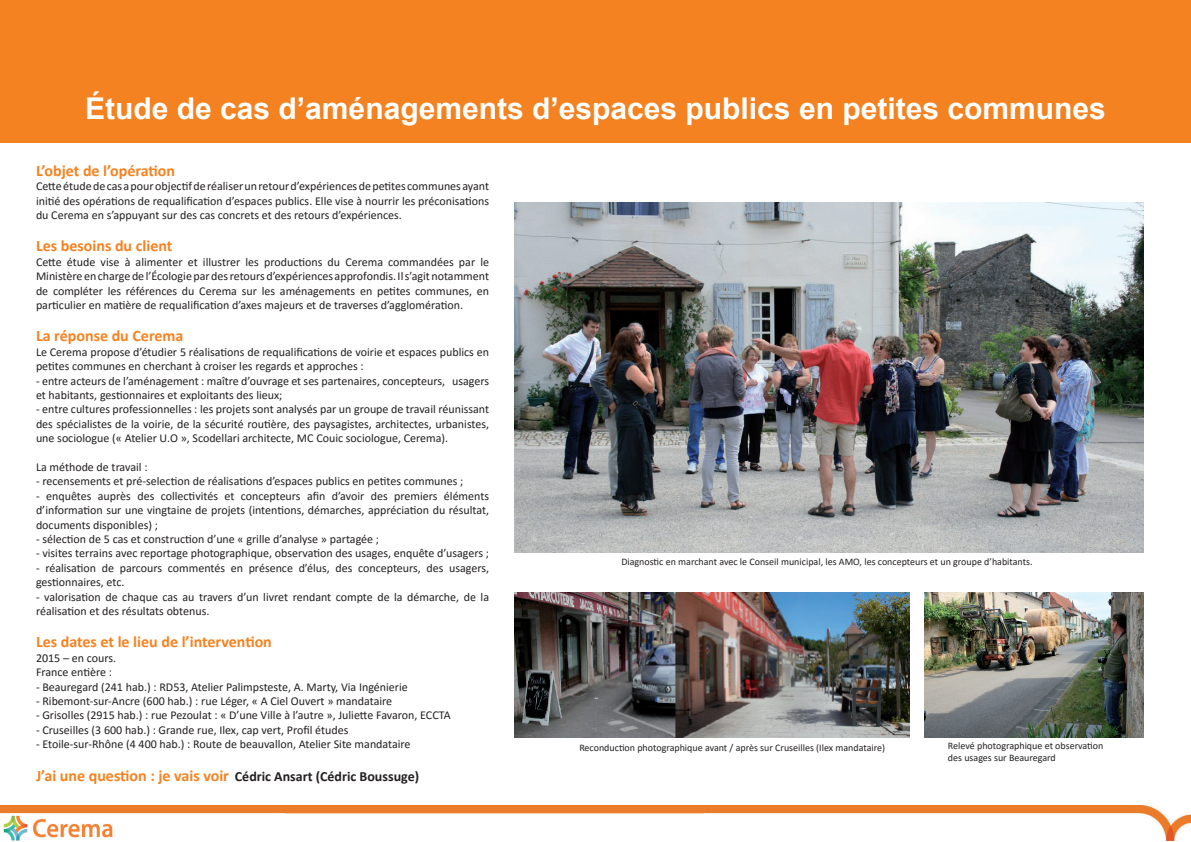
<style>
.page{position:relative;width:1191px;height:842px;background:#fff}
.page>*{position:absolute;margin:0;border:0;box-sizing:border-box;transform-origin:0 0}
.t1{font:700 30px "Arial";color:#fff}
.t2{font:700 16px "Calibri";color:#f58220}
.t3{font:700 14px "Calibri";color:#231f20}
.t4{font:12px/14.4px "Calibri";color:#231f20}
.t5{font:10px/12px "Calibri";color:#231f20}
.s1{font-size:16px;color:#f58220}
</style>
<div class="page">
<img style="left:0;top:806px;width:285px;height:35px">
<img style="left:285px;top:806px;width:420px;height:8px">
<div style="left:0;top:0;width:1191px;height:142px;background:#f58220"></div>
<img style="left:3px;top:816px;width:109px;height:24px">
<img style="left:705px;top:806px;width:486px;height:35px">
<img style="left:514px;top:203px;width:629px;height:350px">
<img style="left:514px;top:593px;width:395px;height:145px">
<img style="left:925px;top:593px;width:218px;height:145px">
<h1 class="t1" style="left:85px;top:87px;width:1022px">Étude de cas d’aménagements d’espaces publics en petites communes</h1>
<h2 class="t2" style="left:36px;top:159px;width:141px">L’objet de l’opération</h2>
<p class="t4" style="left:36px;top:179px;width:454px;text-align:justify">Cette étude de cas a pour objectif de réaliser un retour d’expériences de petites communes ayant initié des opérations de requalification d’espaces publics. Elle vise à nourrir les préconisations du Cerema en s’appuyant sur des cas concrets et des retours d’expériences.</p>
<h2 class="t2" style="left:36px;top:235px;width:138px">Les besoins du client</h2>
<p class="t4" style="left:36px;top:254px;width:454px;text-align:justify">Cette étude vise à alimenter et illustrer les productions du Cerema commandées par le Ministère en charge de l’Écologie par des retours d’expériences approfondis. Il s’agit notamment de compléter les références du Cerema sur les aménagements en petites communes, en particulier en matière de requalification d’axes majeurs et de traverses d’agglomération.</p>
<h2 class="t2" style="left:36px;top:325px;width:149px">La réponse du Cerema</h2>
<p class="t4" style="left:36px;top:344px;width:454px">Le Cerema propose d’étudier 5 réalisations de requalifications de voirie et espaces publics en petites communes en cherchant à croiser les regards et approches :</p>
<p class="t4" style="left:36px;top:373px;width:454px">- entre acteurs de l’aménagement : maître d’ouvrage et ses partenaires, concepteurs, usagers et habitants, gestionnaires et exploitants des lieux;</p>
<p class="t4" style="left:36px;top:402px;width:454px;text-align:justify">- entre cultures professionnelles : les projets sont analysés par un groupe de travail réunissant des spécialistes de la voirie, de la sécurité routière, des paysagistes, architectes, urbanistes, une sociologue (« Atelier U.O », Scodellari architecte, MC Couic sociologue, Cerema).</p>
<p class="t4" style="left:36px;top:459px;width:113px">La méthode de travail :</p>
<p class="t4" style="left:36px;top:474px;width:429px">- recensements et pré-selection de réalisations d’espaces publics en petites communes ;</p>
<p class="t4" style="left:36px;top:488px;width:454px;text-align:justify">- enquêtes auprès des collectivités et concepteurs afin d’avoir des premiers éléments d’information sur une vingtaine de projets (intentions, démarches, appréciation du résultat, documents disponibles) ;</p>
<p class="t4" style="left:36px;top:531px;width:344px">- sélection de 5 cas et construction d’une « grille d’analyse » partagée ;</p>
<p class="t4" style="left:36px;top:546px;width:454px">- visites terrains avec reportage photographique, observation des usages, enquête d’usagers ;</p>
<p class="t4" style="left:36px;top:560px;width:454px">- réalisation de parcours commentés en présence d’élus, des concepteurs, des usagers, gestionnaires, etc.</p>
<p class="t4" style="left:36px;top:589px;width:454px">- valorisation de chaque cas au travers d’un livret rendant compte de la démarche, de la réalisation et des résultats obtenus.</p>
<h2 class="t2" style="left:36px;top:631px;width:237px">Les dates et le lieu de l’intervention</h2>
<p class="t4" style="left:36px;top:650px;width:82px">2015 – en cours.<br>France entière :</p>
<p class="t4" style="left:36px;top:679px;width:373px">- Beauregard (241 hab.) : RD53, Atelier Palimpsteste, A. Marty, Via Ingénierie</p>
<p class="t4" style="left:36px;top:693px;width:358px">- Ribemont-sur-Ancre (600 hab.) : rue Léger, « A Ciel Ouvert » mandataire</p>
<p class="t4" style="left:36px;top:708px;width:416px">- Grisolles (2915 hab.) : rue Pezoulat : « D’une Ville à l’autre », Juliette Favaron, ECCTA</p>
<p class="t4" style="left:36px;top:722px;width:314px">- Cruseilles (3 600 hab.) : Grande rue, Ilex, cap vert, Profil études</p>
<p class="t4" style="left:36px;top:737px;width:376px">- Etoile-sur-Rhône (4 400 hab.) : Route de beauvallon, Atelier Site mandataire</p>
<p class="t3" style="left:36px;top:766px;width:384px"><span class="s1">J’ai une question : je vais voir</span> Cédric Ansart (Cédric Boussuge)</p>
<p class="t5" style="left:621px;top:556px;width:413px">Diagnostic en marchant avec le Conseil municipal, les AMO, les concepteurs et un groupe d’habitants.</p>
<p class="t5" style="left:579px;top:741px;width:307px">Reconduction photographique avant / après sur Cruseilles (Ilex mandataire)</p>
<p class="t5" style="left:948px;top:739px;width:157px">Relevé photographique et observation des usages sur Beauregard</p>
</div>
